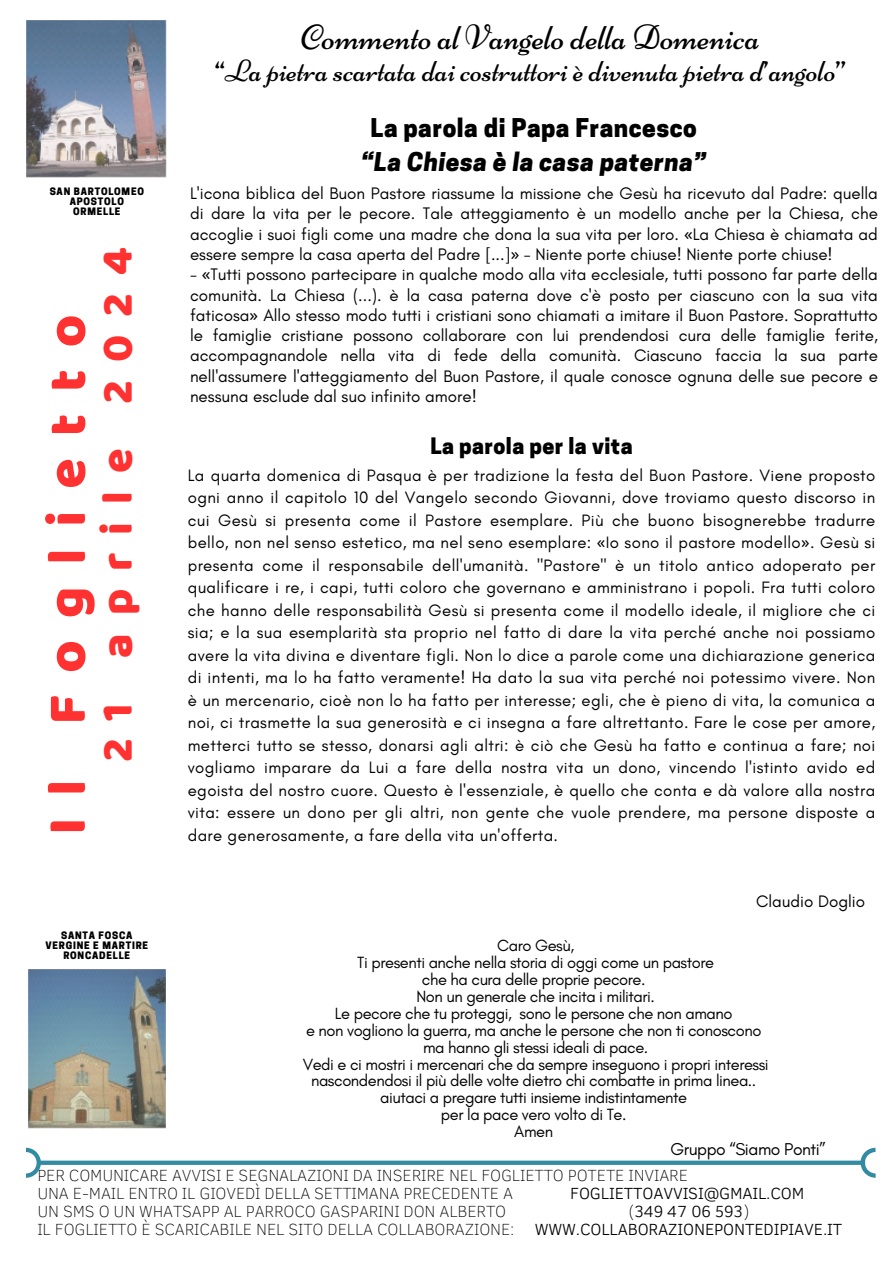
<style>
.page{position:relative;width:894px;height:1264px;background:#fff}
.page>*{position:absolute;margin:0;border:0;box-sizing:border-box;transform-origin:0 0}
.t1{font:55.5px "Baloo";letter-spacing:.4em;color:#ff3131}
.t2{font:45px "Baloo";letter-spacing:.4em;color:#ff3131}
.t3{font:35.25px "Niconne";color:#000}
.t4{font:30.75px "Niconne";color:#000}
.t5{font:italic 800 24.3px/33.8px "Cooper Hewitt";letter-spacing:.02em;color:#000;text-align:center}
.t6{font:800 21.3px "Cooper Hewitt";letter-spacing:.02em;color:#000}
.t7{font:17.4px "Glacial Indifference";letter-spacing:-.025em;color:#000}
.t8{font:16.95px/20.2px "Glacial Indifference";color:#000;text-align:justify}
.t9{font:16.8px/22.5px "Glacial Indifference";letter-spacing:.02em;color:#000;text-align:justify}
.t10{font:16.5px/16.8px "Glacial Indifference";letter-spacing:-.025em;color:#000;text-align:center}
.t11{font:100 16.5px/18px "Clear Sans";letter-spacing:-.01em;color:#000}
.t12{font:300 16.5px "Clear Sans";letter-spacing:-.01em;color:#000}
.t13{font:800 9.6px "Cooper Hewitt";letter-spacing:.08em;color:#000}
.s1{font-style:normal}
.s2{font-family:"Noto Sans"}
.s3{font-weight:300}
</style>
<div class="page">
<img style="left:26px;top:20px;width:141px;height:158px">
<img style="left:28px;top:969px;width:137px;height:159px">
<svg style="left:26px;top:1147px;width:849px;height:30px"></svg>
<h2 class="t13" style="left:50px;top:188px;width:96px">SAN BARTOLOMEO</h2>
<p class="t13" style="left:70px;top:198px;width:56px">APOSTOLO</p>
<p class="t13" style="left:73px;top:208px;width:49px">ORMELLE</p>
<h1 class="t2" style="left:90px;top:762px;width:516px;rotate:-90deg">21 aprile 2024</h1>
<h1 class="t1" style="left:33px;top:834px;width:521px;rotate:-90deg">Il Foglietto</h1>
<p class="t13" style="left:61px;top:931px;width:73px">SANTA FOSCA</p>
<p class="t13" style="left:45px;top:941px;width:104px">VERGINE E MARTIRE</p>
<h4 class="t13" style="left:63px;top:951px;width:68px">RONCADELLE</h4>
<h4 class="t3" style="left:301px;top:17px;width:460px">Commento al Vangelo della Domenica</h4>
<h4 class="t4" style="left:214px;top:52px;width:633px">“La pietra scartata dai costruttori è divenuta pietra d’angolo”</h4>
<p class="t5" style="left:361px;top:114px;width:346px"><span class="s1">La parola di Papa Francesco </span>“La Chiesa è la casa paterna”</p>
<p class="t8" style="left:190px;top:183px;width:689px">L'icona biblica del Buon Pastore riassume la missione che Gesù ha ricevuto dal Padre: quella di dare la vita per le pecore. Tale atteggiamento è un modello anche per la Chiesa, che accoglie i suoi figli come una madre che dona la sua vita per loro. <span class="s2">«</span>La Chiesa è chiamata ad essere sempre la casa aperta del Padre [...]<span class="s2">»</span> - Niente porte chiuse! Niente porte chiuse!</p>
<p class="t8" style="left:190px;top:264px;width:689px">- <span class="s2">«</span>Tutti possono partecipare in qualche modo alla vita ecclesiale, tutti possono far parte della comunità. La Chiesa (...). è la casa paterna dove c'è posto per ciascuno con la sua vita faticosa<span class="s2">»</span> Allo stesso modo tutti i cristiani sono chiamati a imitare il Buon Pastore. Soprattutto le famiglie cristiane possono collaborare con lui prendendosi cura delle famiglie ferite, accompagnandole nella vita di fede della comunità. Ciascuno faccia la sua parte nell'assumere l'atteggiamento del Buon Pastore, il quale conosce ognuna delle sue pecore e nessuna esclude dal suo infinito amore!</p>
<p class="t6" style="left:430px;top:438px;width:204px">La parola per la vita</p>
<p class="t9" style="left:188px;top:463px;width:689px">La quarta domenica di Pasqua è per tradizione la festa del Buon Pastore. Viene proposto ogni anno il capitolo 10 del Vangelo secondo Giovanni, dove troviamo questo discorso in cui Gesù si presenta come il Pastore esemplare. Più che buono bisognerebbe tradurre bello, non nel senso estetico, ma nel seno esemplare: <span class="s2">«</span>Io sono il pastore modello<span class="s2">»</span>. Gesù si presenta come il responsabile dell'umanità. "Pastore" è un titolo antico adoperato per qualificare i re, i capi, tutti coloro che governano e amministrano i popoli. Fra tutti coloro che hanno delle responsabilità Gesù si presenta come il modello ideale, il migliore che ci sia; e la sua esemplarità sta proprio nel fatto di dare la vita perché anche noi possiamo avere la vita divina e diventare figli. Non lo dice a parole come una dichiarazione generica di intenti, ma lo ha fatto veramente! Ha dato la sua vita perché noi potessimo vivere. Non è un mercenario, cioè non lo ha fatto per interesse; egli, che è pieno di vita, la comunica a noi, ci trasmette la sua generosità e ci insegna a fare altrettanto. Fare le cose per amore, metterci tutto se stesso, donarsi agli altri: è ciò che Gesù ha fatto e continua a fare; noi vogliamo imparare da Lui a fare della nostra vita un dono, vincendo l'istinto avido ed egoista del nostro cuore. Questo è l'essenziale, è quello che conta e dà valore alla nostra vita: essere un dono per gli altri, non gente che vuole prendere, ma persone disposte a dare generosamente, a fare della vita un'offerta.</p>
<p class="t8" style="left:756px;top:891px;width:110px">Claudio Doglio</p>
<p class="t10" style="left:302px;top:937px;width:467px">Caro Gesù,<br>Ti presenti anche nella storia di oggi come un pastore<br>che ha cura delle proprie pecore.<br>Non un generale che incita i militari.<br>Le pecore che tu proteggi, sono le persone che non amano<br>e non vogliono la guerra, ma anche le persone che non ti conoscono ma hanno gli stessi ideali di pace.<br>Vedi e ci mostri i mercenari che da sempre inseguono i propri interessi nascondendosi il più delle volte dietro chi combatte in prima linea.. aiutaci a pregare tutti insieme indistintamente<br>per la pace vero volto di Te.<br>Amen</p>
<p class="t7" style="left:670px;top:1138px;width:157px">Gruppo “Siamo Ponti”</p>
<h4 class="t11" style="left:37px;top:1165px;width:652px">PER COMUNICARE AVVISI E SEGNALAZIONI DA INSERIRE NEL FOGLIETTO POTETE INVIARE<br>UNA E-MAIL ENTRO IL GIOVEDÌ DELLA SETTIMANA PRECEDENTE A</h4>
<h4 class="t12" style="left:570px;top:1181px;width:235px">FOGLIETTOAVVISI@GMAIL.COM</h4>
<h4 class="t11" style="left:37px;top:1201px;width:806px;text-indent:591px">(<span class="s3">349 47 06 593</span>)<br>IL FOGLIETTO È SCARICABILE NEL SITO DELLA COLLABORAZIONE: <span class="s3">WWW.COLLABORAZIONEPONTEDIPIAVE.IT</span></h4>
<h4 class="t11" style="left:37px;top:1201px;width:470px">UN SMS O UN WHATSAPP AL PARROCO GASPARINI DON ALBERTO</h4>
</div>
